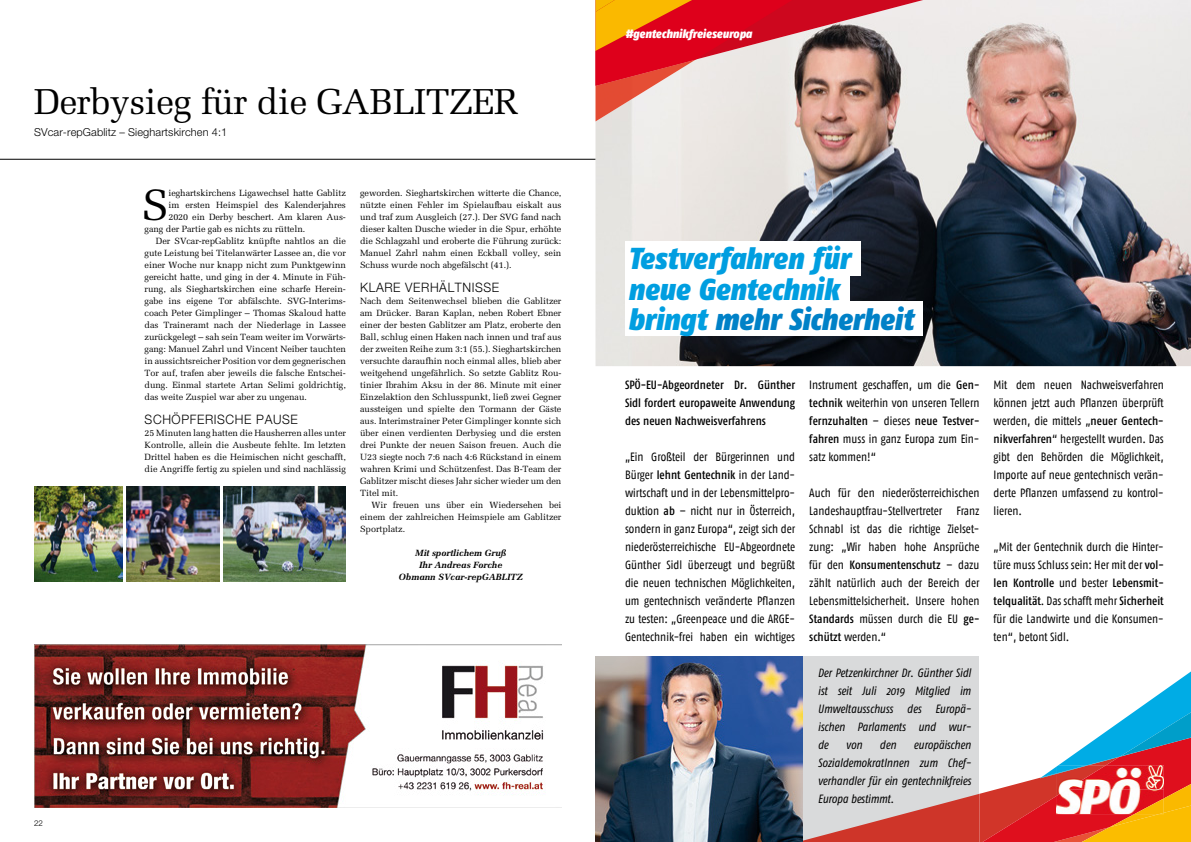
<style>
.page{position:relative;width:1191px;height:842px;background:#fff}
.page>*{position:absolute;margin:0;border:0;box-sizing:border-box;transform-origin:0 0}
.t1{font:43.7px "Melior LT Std";color:#000}
.t2{font:36px "Melior LT Std";letter-spacing:-.015em;color:#000}
.t3{font:italic 900 30.3px/30.3px "Fago Co";color:#009ee0}
.t4{font:300 13px "Helvetica Neue LT Pro";letter-spacing:.05em;color:#000;scale:.95 1}
.t5{font:12px/18px "Fago Co";color:#000;text-align:justify}
.t6{font:12px/18px "Fago Co Med";color:#000;text-align:justify}
.t7{font:italic 12px/18px "Fago Co";letter-spacing:-.01em;color:#000;text-align:justify}
.t8{font:italic 900 condensed 12px "Fago OT";letter-spacing:-.005em;color:#fff}
.t9{font:300 11px "Helvetica Neue LT Pro";letter-spacing:.01em;color:#000}
.t10{font:9px/12px "Melior LT Std";letter-spacing:-.005em;color:#000;text-align:justify}
.t11{font:italic 700 9px/12px "Melior LT Std";letter-spacing:-.005em;color:#000;text-align:center}
.t12{font:300 8px "Helvetica Neue LT Pro";color:#000}
.s1{color:#0081c7}
.s2{font-family:"Fago Co Med"}
.s3{font-family:"Fago Co"}
</style>
<div class="page">
<hr style="left:0;top:159px;width:595px;height:1px;background:#000">
<img style="left:34px;top:486px;width:88px;height:95px">
<img style="left:127px;top:486px;width:92px;height:95px">
<img style="left:224px;top:486px;width:122px;height:95px">
<img style="left:34px;top:644px;width:527px;height:164px">
<div style="left:595px;top:657px;width:384px;height:185px;background:#d9dadb"></div>
<img style="left:595px;top:0;width:596px;height:366px">
<img style="left:595px;top:86px;width:101px;height:35px">
<div style="left:625px;top:241px;width:235px;height:34px;background:#fff"></div>
<div style="left:625px;top:270px;width:224px;height:34px;background:#fff"></div>
<div style="left:625px;top:301px;width:297px;height:34px;background:#fff"></div>
<img style="left:595px;top:657px;width:207px;height:185px">
<svg style="left:595px;top:0;width:328px;height:86px;background:#d16960"></svg>
<svg style="left:797px;top:671px;width:394px;height:171px"></svg>
<h2 class="t2" style="left:34px;top:81px;width:485px">Derbysieg für die GABLITZER</h2>
<p class="t9" style="left:34px;top:125px;width:195px">SVCAR-REPGABLITZ – SIEGHARTSKIRCHEN 4:1</p>
<p class="t12" style="left:34px;top:819px;width:11px">22</p>
<h1 class="t1" style="left:142px;top:179px;width:28px">S</h1>
<p class="t10" style="left:168px;top:187px;width:179px">ieghartskirchens Ligawechsel hatte Gablitz</p>
<p class="t10" style="left:168px;top:199px;width:179px">im ersten Heimspiel des Kalenderjahres</p>
<p class="t10" style="left:168px;top:211px;width:179px">2020 ein Derby beschert. Am klaren Aus-</p>
<p class="t10" style="left:145px;top:223px;width:162px">gang der Partie gab es nichts zu rütteln.</p>
<p class="t10" style="left:156px;top:235px;width:191px">Der SVcar-repGablitz knüpfte nahtlos an die</p>
<p class="t10" style="left:145px;top:247px;width:203px">gute Leistung bei Titelanwärter Lassee an, die vor</p>
<p class="t10" style="left:145px;top:259px;width:203px">einer Woche nur knapp nicht zum Punktgewinn</p>
<p class="t10" style="left:145px;top:271px;width:203px">gereicht hatte, und ging in der 4. Minute in Füh-</p>
<p class="t10" style="left:145px;top:283px;width:203px">rung, als Sieghartskirchen eine scharfe Herein-</p>
<p class="t10" style="left:145px;top:295px;width:203px">gabe ins eigene Tor abfälschte. SVG-Interims-</p>
<p class="t10" style="left:145px;top:307px;width:203px">coach Peter Gimplinger – Thomas Skaloud hatte</p>
<p class="t10" style="left:145px;top:319px;width:203px">das Traineramt nach der Niederlage in Lassee</p>
<p class="t10" style="left:145px;top:331px;width:203px">zurückgelegt – sah sein Team weiter im Vorwärts-</p>
<p class="t10" style="left:145px;top:343px;width:203px">gang: Manuel Zahrl und Vincent Neiber tauchten</p>
<p class="t10" style="left:145px;top:355px;width:203px">in aussichtsreicher Position vor dem gegnerischen</p>
<p class="t10" style="left:145px;top:367px;width:203px">Tor auf, trafen aber jeweils die falsche Entschei-</p>
<p class="t10" style="left:145px;top:379px;width:203px">dung. Einmal startete Artan Selimi goldrichtig,</p>
<p class="t10" style="left:145px;top:391px;width:164px">das weite Zuspiel war aber zu ungenau.</p>
<h3 class="t4" style="left:145px;top:411px;width:19px">SCHÖPF</h3>
<h3 class="t4" style="left:197px;top:411px;width:32px">ERISCH</h3>
<h3 class="t4" style="left:244px;top:411px;width:58px">E PAUSE</h3>
<p class="t10" style="left:145px;top:427px;width:203px">25 Minuten lang hatten die Hausherren alles unter Kontrolle, allein die Ausbeute fehlte. Im letzten Drittel haben es die Heimischen nicht geschafft, die Angriffe fertig zu spielen und sind nachlässig</p>
<p class="t10" style="left:360px;top:187px;width:203px">geworden. Sieghartskirchen witterte die Chance, nützte einen Fehler im Spielaufbau eiskalt aus und traf zum Ausgleich (27.). Der SVG fand nach dieser kalten Dusche wieder in die Spur, erhöhte die Schlagzahl und eroberte die Führung zurück:<br>Manuel Zahrl nahm einen Eckball volley, sein Schuss wurde noch abgefälscht (41.).</p>
<h3 class="t4" style="left:360px;top:279px;width:148px">KLARE VERHÄLTNISS E</h3>
<p class="t10" style="left:360px;top:295px;width:203px">Nach dem Seitenwechsel blieben die Gablitzer am Drücker. Baran Kaplan, neben Robert Ebner einer der besten Gablitzer am Platz, eroberte den Ball, schlug einen Haken nach innen und traf aus der zweiten Reihe zum 3:1 (55.). Sieghartskirchen versuchte daraufhin noch einmal alles, blieb aber weitgehend ungefährlich. So setzte Gablitz Rou&shy;tinier Ibrahim Aksu in der 86. Minute mit einer Einzelaktion den Schlusspunkt, ließ zwei Gegner aussteigen und spielte den Tormann der Gäste aus. Interimstrainer Peter Gimplinger konnte sich über einen verdienten Derbysieg und die ersten drei Punkte der neuen Saison freuen. Auch die U23 siegte noch 7:6 nach 4:6 Rückstand in einem wahren Krimi und Schützenfest. Das B-Team der Gablitzer mischt dieses Jahr sicher wieder um den Titel mit.</p>
<p class="t10" style="left:360px;top:499px;width:203px;text-indent:11px">Wir freuen uns über ein Wiedersehen bei einem der zahlreichen Heimspiele am Gablitzer Sportplatz.</p>
<p class="t11" style="left:398px;top:547px;width:126px">Mit sportlichem Gruß<br>Ihr Andreas Forche<br>Obmann SVcar-repGABLITZ</p>
<h3 class="t8" style="left:625px;top:27px;width:128px">#gentechnikfreieseuropa</h3>
<h3 class="t3" style="left:628px;top:243px;width:286px">Testverfahren für neue Gentechnik bringt <span class="s1">mehr Sicherheit</span></h3>
<h3 class="t6" style="left:625px;top:375px;width:172px">SPÖ-EU-Abgeordneter Dr. Günther Sidl fordert europaweite Anwendung des neuen Nachweisverfahrens</h3>
<p class="t5" style="left:625px;top:448px;width:172px">„Ein Großteil der Bürgerinnen und Bürger <span class="s2">lehnt Gentechnik</span> in der Land&shy;wirtschaft und in der Lebensmittelpro&shy;duktion <span class="s2">ab</span> – nicht nur in Österreich, sondern in ganz Europa“, zeigt sich der niederösterreichische EU-Abgeordnete Günther Sidl überzeugt und begrüßt die neuen technischen Möglichkeiten, um gentechnisch veränderte Pflanzen zu testen: „Greenpeace und die ARGE-Gentechnik-frei haben ein wichtiges</p>
<h3 class="t5" style="left:809px;top:376px;width:172px">Instrument geschaffen, um die <span class="s2">Gen&shy;technik</span> weiterhin von unseren Tellern</h3>
<h3 class="t6" style="left:809px;top:411px;width:172px">fernzuhalten <span class="s3">– dieses</span> neue Testver-</h3>
<h3 class="t5" style="left:809px;top:430px;width:172px"><span class="s2">fahren</span> muss in ganz Europa zum Ein&shy;satz kommen!“</h3>
<h3 class="t5" style="left:809px;top:484px;width:172px">Auch für den niederösterreichischen Landeshauptfrau-Stellvertreter Franz Schnabl ist das die richtige Zielset&shy;zung: „Wir haben hohe Ansprüche</h3>
<h3 class="t6" style="left:809px;top:555px;width:172px"><span class="s3">für den</span> Konsumentenschutz <span class="s3">– dazu</span></h3>
<h3 class="t5" style="left:809px;top:574px;width:172px">zählt natürlich auch der Bereich der Lebensmittelsicherheit. Unsere hohen <span class="s2">Standards</span> müssen durch die EU <span class="s2">ge&shy;schützt</span> werden.“</h3>
<h3 class="t7" style="left:818px;top:663px;width:155px">Der Petzenkirchner Dr. Günther Sidl ist seit Juli 2019 Mitglied im Umweltausschuss des Europä&shy;ischen Parlaments und wur&shy;de</h3>
<h3 class="t7" style="left:818px;top:735px;width:155px;text-indent:96px">europäischen SozialdemokratInnen zum Chef&shy;verhandler für ein gentechnikfreies Europa bestimmt.</h3>
<h3 class="t7" style="left:846px;top:735px;width:18px">von</h3>
<h3 class="t7" style="left:879px;top:735px;width:18px">den</h3>
<p class="t5" style="left:993px;top:376px;width:172px">Mit dem neuen Nachweisverfahren können jetzt auch Pflanzen überprüft werden, die mittels „<span class="s2">neuer Gentech&shy;nikverfahren</span>“ hergestellt wurden. Das gibt den Behörden die Möglichkeit, Importe auf neue gentechnisch verän&shy;derte Pflanzen umfassend zu kontrol&shy;lieren.</p>
<h3 class="t5" style="left:993px;top:538px;width:172px">„Mit der Gentechnik durch die Hinter&shy;türe muss Schluss sein: Her mit der <span class="s2">vol-</span></h3>
<h3 class="t6" style="left:993px;top:573px;width:172px">len Kontrolle <span class="s3">und bester</span> Lebensmit&shy;telqualität<span class="s3">. Das schafft mehr</span> Sicherheit</h3>
<h3 class="t5" style="left:993px;top:610px;width:172px">für die Landwirte und die Konsumen&shy;ten“, betont Sidl.</h3>
</div>
